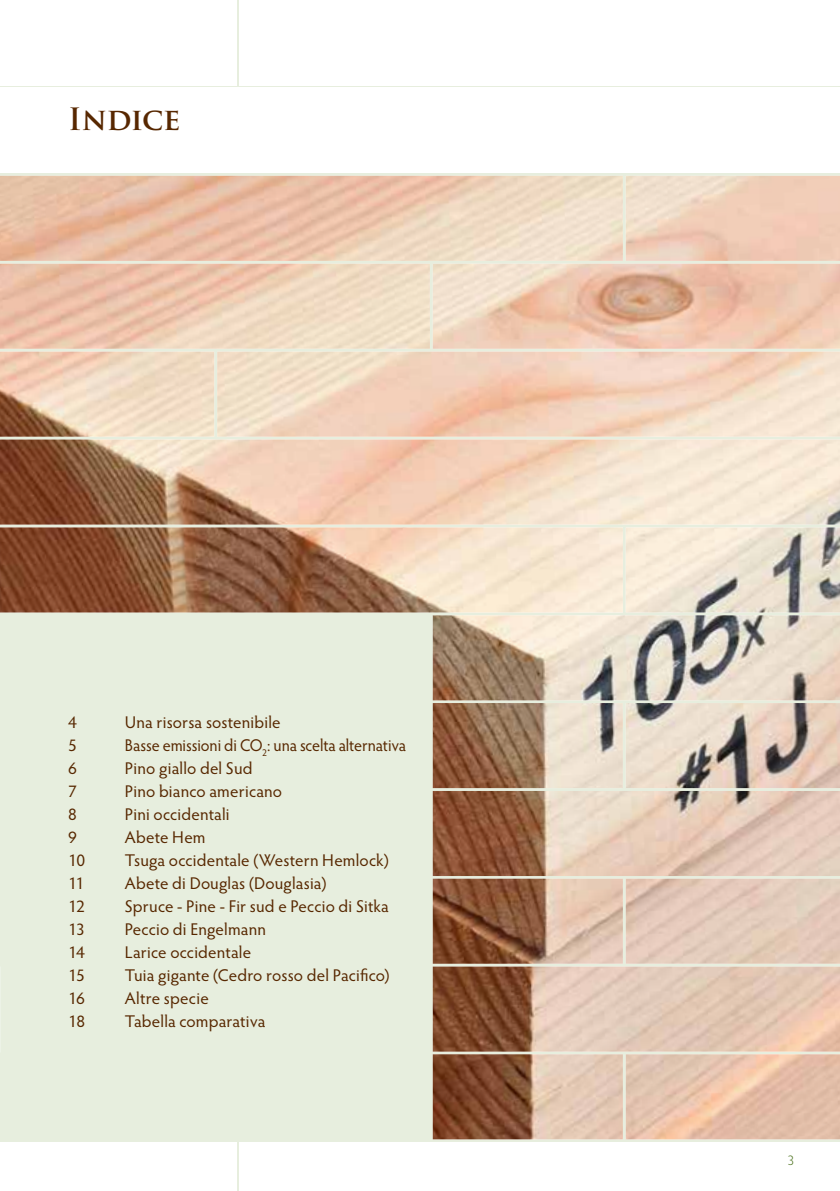
<style>
.page{position:relative;width:840px;height:1191px;background:#fff}
.page>*{position:absolute;margin:0;border:0;box-sizing:border-box;transform-origin:0 0}
.t1{font:700 30px "Trajan Pro";letter-spacing:-.005em;color:#572700}
.t2{font:17px/23px "Hypatia Sans Pro";letter-spacing:.01em;color:#572700}
.t3{font:17px/23px "Hypatia Sans Pro";letter-spacing:-.04em;color:#572700}
.t4{font:300 14px "Hypatia Sans Pro";color:#4b711d}
</style>
<div class="page">
<img style="left:0;top:176px;width:839px;height:963px">
<h1 class="t1" style="left:68px;top:100px;width:114px">Indice</h1>
<p class="t3" style="left:68px;top:710px;width:19px">4<br>5<br>6<br>7<br>8<br>9<br>10<br>11<br>12<br>13<br>14<br>15<br>16<br>18</p>
<p class="t2" style="left:125px;top:710px;width:283px">Una risorsa sostenibile<br>Basse emissioni di CO<sub>2</sub>: una scelta alternativa<br>Pino giallo del Sud<br>Pino bianco americano<br>Pini occidentali<br>Abete Hem<br>Tsuga occidentale (Western Hemlock)<br>Abete di Douglas (Douglasia)<br>Spruce - Pine - Fir sud e Peccio di Sitka<br>Peccio di Engelmann<br>Larice occidentale<br>Tuia gigante (Cedro rosso del Pacifico)<br>Altre specie<br>Tabella comparativa</p>
<p class="t4" style="left:787px;top:1151px;width:9px">3</p>
</div>
